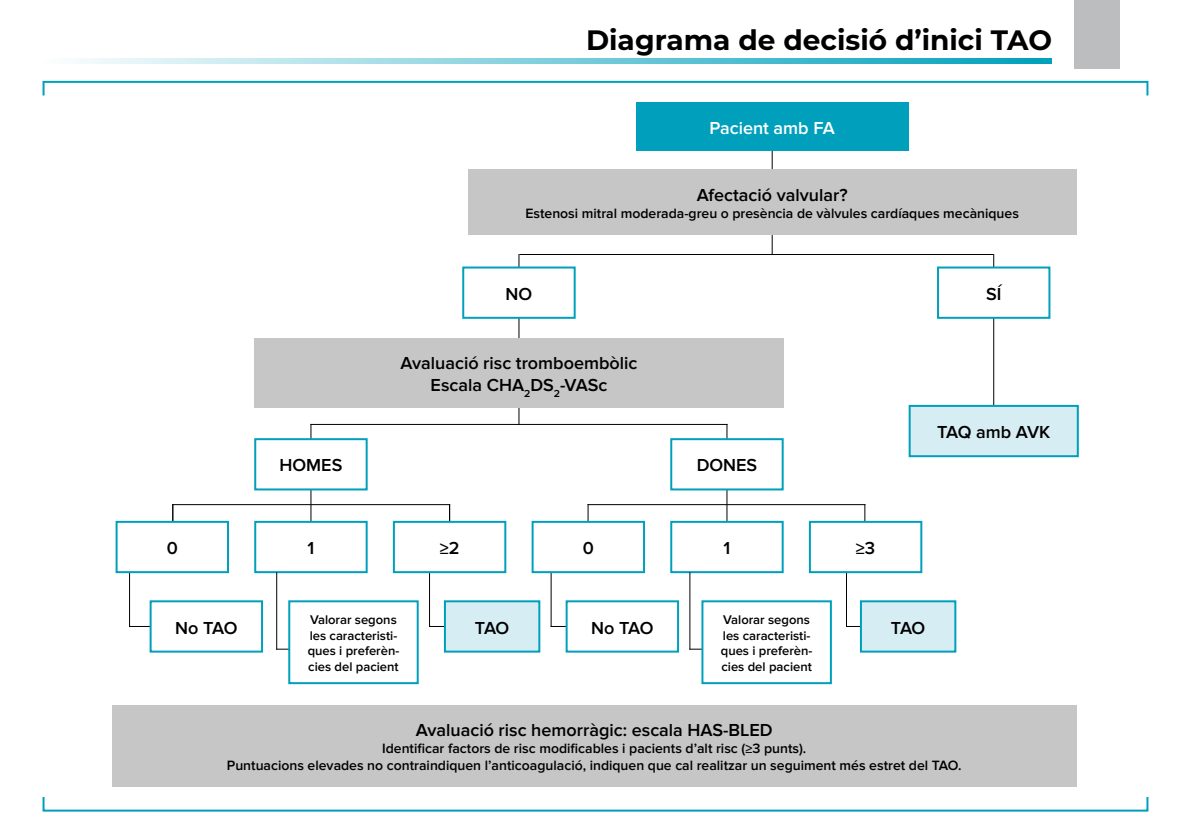
<style>
.page{position:relative;width:1191px;height:840px;background:#fff}
.page>*{position:absolute;margin:0;border:0;box-sizing:border-box;transform-origin:0 0}
.t1{font:700 28px "Montserrat";color:#000}
.t2{font:600 18px/21.6px "Proxima Nova";color:#000;text-align:center}
.t3{font:600 18px "Proxima Nova";color:#fff}
.t4{font:600 18px "Proxima Nova";letter-spacing:-.02em;color:#000}
.t5{font:600 14px/16.8px "Proxima Nova";color:#000;text-align:center}
.t6{font:600 13px/15.6px "Proxima Nova";color:#000}
</style>
<div class="page">
<div style="left:1074px;top:0;width:46px;height:68px;background:#bbbdbe"></div>
<svg style="left:79px;top:58px;width:973px;height:6px;background:#7accdb"></svg>
<div style="left:43px;top:81px;width:1105px;height:15px;border:2px solid #00a0bc"></div>
<div style="left:43px;top:795px;width:1105px;height:16px;border:2px solid #00a0bc"></div>
<hr style="left:518px;top:254px;width:1px;height:170px;background:#000">
<hr style="left:519px;top:254px;width:474px;height:1px;background:#000">
<div style="left:112px;top:705px;width:964px;height:81px;background:#c6c6c6"></div>
<div style="left:254px;top:337px;width:529px;height:70px;background:#c6c6c6"></div>
<hr style="left:993px;top:254px;width:1px;height:188px;background:#000">
<hr style="left:771px;top:131px;width:1px;height:124px;background:#000">
<svg style="left:908px;top:403px;width:171px;height:55px;background:#c5e6ef"></svg>
<svg style="left:462px;top:265px;width:114px;height:54px"></svg>
<svg style="left:937px;top:265px;width:114px;height:54px"></svg>
<hr style="left:310px;top:423px;width:1px;height:119px;background:#000">
<hr style="left:726px;top:423px;width:1px;height:116px;background:#000">
<hr style="left:310px;top:423px;width:417px;height:1px;background:#000">
<hr style="left:172px;top:504px;width:278px;height:1px;background:#000">
<hr style="left:172px;top:504px;width:1px;height:59px;background:#000">
<hr style="left:449px;top:504px;width:1px;height:59px;background:#000">
<hr style="left:587px;top:504px;width:278px;height:1px;background:#000">
<hr style="left:587px;top:504px;width:1px;height:59px;background:#000">
<hr style="left:864px;top:504px;width:1px;height:59px;background:#000">
<svg style="left:254px;top:437px;width:114px;height:54px"></svg>
<svg style="left:670px;top:437px;width:114px;height:54px"></svg>
<svg style="left:254px;top:519px;width:114px;height:55px"></svg>
<svg style="left:670px;top:519px;width:114px;height:55px"></svg>
<hr style="left:129px;top:625px;width:77px;height:1px;background:#000">
<hr style="left:129px;top:549px;width:1px;height:77px;background:#000">
<hr style="left:429px;top:625px;width:77px;height:1px;background:#000">
<hr style="left:429px;top:549px;width:1px;height:77px;background:#000">
<hr style="left:846px;top:625px;width:77px;height:1px;background:#000">
<hr style="left:846px;top:549px;width:1px;height:77px;background:#000">
<hr style="left:550px;top:625px;width:78px;height:1px;background:#000">
<hr style="left:550px;top:549px;width:1px;height:77px;background:#000">
<hr style="left:276px;top:648px;width:77px;height:1px;background:#000">
<hr style="left:276px;top:572px;width:1px;height:77px;background:#000">
<hr style="left:689px;top:648px;width:77px;height:1px;background:#000">
<hr style="left:689px;top:572px;width:1px;height:77px;background:#000">
<svg style="left:149px;top:600px;width:115px;height:53px"></svg>
<svg style="left:287px;top:600px;width:132px;height:84px"></svg>
<svg style="left:443px;top:600px;width:98px;height:53px;background:#c0e4ed"></svg>
<svg style="left:564px;top:600px;width:116px;height:53px"></svg>
<svg style="left:859px;top:600px;width:98px;height:53px;background:#c0e4ed"></svg>
<svg style="left:115px;top:519px;width:114px;height:55px"></svg>
<svg style="left:392px;top:519px;width:115px;height:55px"></svg>
<svg style="left:531px;top:519px;width:114px;height:55px"></svg>
<svg style="left:808px;top:519px;width:115px;height:55px"></svg>
<svg style="left:700px;top:600px;width:132px;height:84px"></svg>
<div style="left:468px;top:170px;width:608px;height:65px;background:#c6c6c6"></div>
<div style="left:636px;top:102px;width:272px;height:48px;background:#00a0bc"></div>
<h1 class="t1" style="left:586px;top:20px;width:467px">Diagrama de decisió d’inici TAO</h1>
<p class="t3" style="left:709px;top:117px;width:127px">Pacient amb FA</p>
<p class="t2" style="left:697px;top:184px;width:152px">Afectació valvular?</p>
<p class="t5" style="left:525px;top:205px;width:495px">Estenosi mitral moderada-greu o presència de vàlvules cardíaques mecàniques</p>
<p class="t2" style="left:505px;top:283px;width:28px">NO</p>
<p class="t2" style="left:986px;top:283px;width:17px">SÍ</p>
<p class="t2" style="left:400px;top:352px;width:239px">Avaluació risc tromboembòlic<br>Escala CHA<sub>2</sub>DS<sub>2</sub>-VASc</p>
<p class="t2" style="left:279px;top:454px;width:64px">HOMES</p>
<p class="t2" style="left:696px;top:454px;width:62px">DONES</p>
<p class="t4" style="left:937px;top:421px;width:115px">TAQ amb AVK</p>
<p class="t2" style="left:167px;top:537px;width:13px">0</p>
<p class="t2" style="left:440px;top:537px;width:21px">≥2</p>
<p class="t2" style="left:583px;top:537px;width:13px">0</p>
<p class="t2" style="left:856px;top:537px;width:21px">≥3</p>
<p class="t2" style="left:307px;top:537px;width:8px">1</p>
<p class="t2" style="left:723px;top:537px;width:8px">1</p>
<p class="t2" style="left:175px;top:616px;width:64px">No TAO</p>
<p class="t6" style="left:308px;top:611px;width:93px">Valorar segons les caracteristi&shy;ques i preferèn&shy;cies del pacient</p>
<p class="t2" style="left:475px;top:616px;width:36px">TAO</p>
<p class="t2" style="left:591px;top:616px;width:64px">No TAO</p>
<p class="t2" style="left:891px;top:616px;width:36px">TAO</p>
<p class="t6" style="left:721px;top:611px;width:93px">Valorar segons les caracteristi&shy;ques i preferèn&shy;cies del pacient</p>
<p class="t2" style="left:416px;top:719px;width:358px">Avaluació risc hemorràgic: escala HAS-BLED</p>
<p class="t5" style="left:227px;top:739px;width:736px">Identificar factors de risc modificables i pacients d’alt risc (≥3 punts).<br>Puntuacions elevades no contraindiquen l’anticoagulació, indiquen que cal realitzar un seguiment més estret del TAO.</p>
</div>
